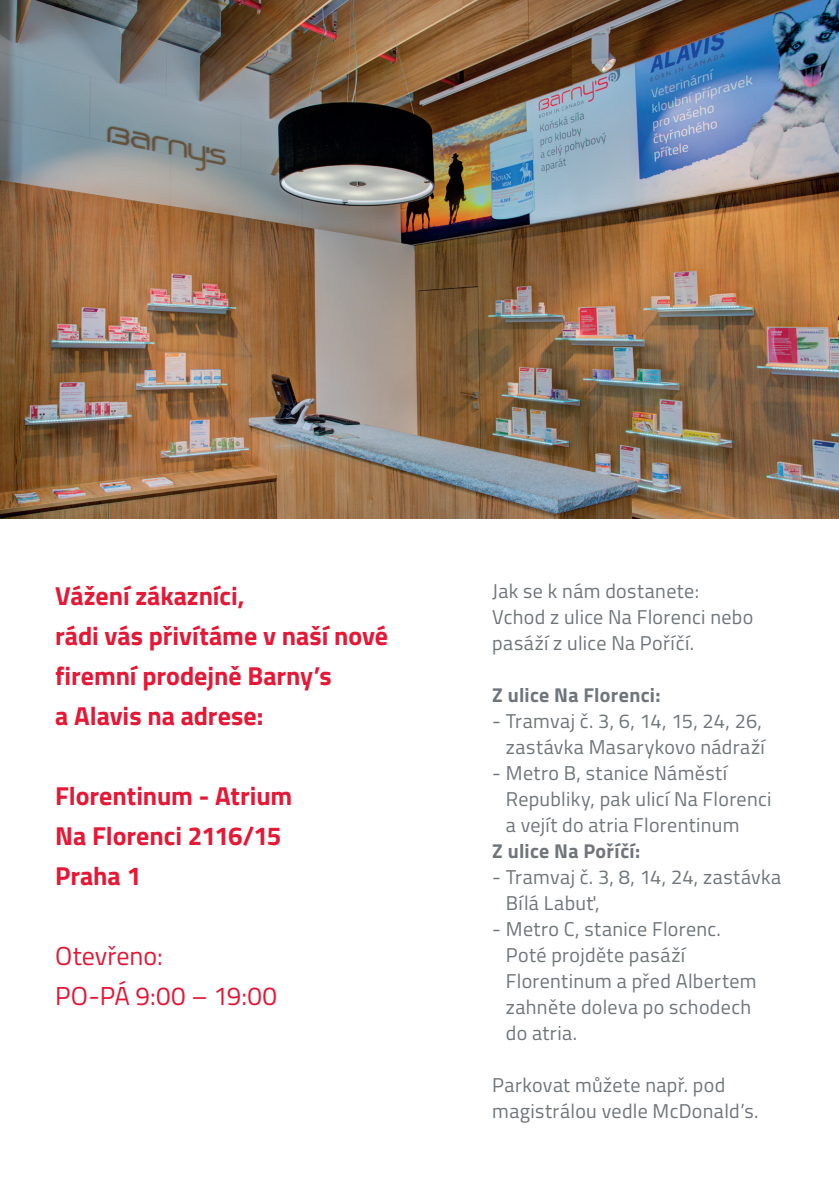
<style>
.page{position:relative;width:839px;height:1192px;background:#fff}
.page>*{position:absolute;margin:0;border:0;box-sizing:border-box;transform-origin:0 0}
.t1{font:700 26px/40px "Titillium Web";letter-spacing:-.005em;color:#e51836}
.t2{font:26px/40px "Titillium Web";color:#e51836}
.t3{font:20px/26px "Titillium Web";letter-spacing:.015em;color:#6f757a}
.t4{font:700 20px "Titillium Web";letter-spacing:.015em;color:#6f757a}
</style>
<div class="page">
<img style="left:0;top:0;width:839px;height:518px">
<h1 class="t1" style="left:55px;top:574px;width:334px">Vážení zákazníci,<br>rádi vás přivítáme v naší nové firemní prodejně Barny’s<br>a Alavis na adrese:</h1>
<h1 class="t1" style="left:55px;top:774px;width:239px">Florentinum - Atrium<br>Na Florenci 2116/15<br>Praha 1</h1>
<h1 class="t2" style="left:55px;top:934px;width:223px">Otevřeno:<br>PO-PÁ 9:00 – 19:00</h1>
<p class="t3" style="left:492px;top:577px;width:262px">Jak se k nám dostanete:<br>Vchod z ulice Na Florenci nebo pasáží z ulice Na Poříčí.</p>
<p class="t4" style="left:492px;top:680px;width:170px">Z ulice Na Florenci:</p>
<p class="t3" style="left:492px;top:707px;width:274px;text-align:right">- Tramvaj č. 3, 6, 14, 15, 24, 26, zastávka Masarykovo nádraží</p>
<p class="t3" style="left:506px;top:759px;width:267px;text-indent:-14px">- Metro B, stanice Náměstí<br>Republiky, pak ulicí Na Florenci a vejít do atria Florentinum</p>
<p class="t4" style="left:492px;top:836px;width:149px">Z ulice Na Poříčí:</p>
<p class="t3" style="left:506px;top:863px;width:277px;text-indent:-14px">- Tramvaj č. 3, 8, 14, 24, zastávka<br>Bílá Labuť,</p>
<p class="t3" style="left:506px;top:915px;width:252px;text-indent:-14px">- Metro C, stanice Florenc.<br>Poté projděte pasáží<br>Florentinum a před Albertem zahněte doleva po schodech do atria.</p>
<p class="t3" style="left:492px;top:1071px;width:268px">Parkovat můžete např. pod magistrálou vedle McDonald’s.</p>
</div>
